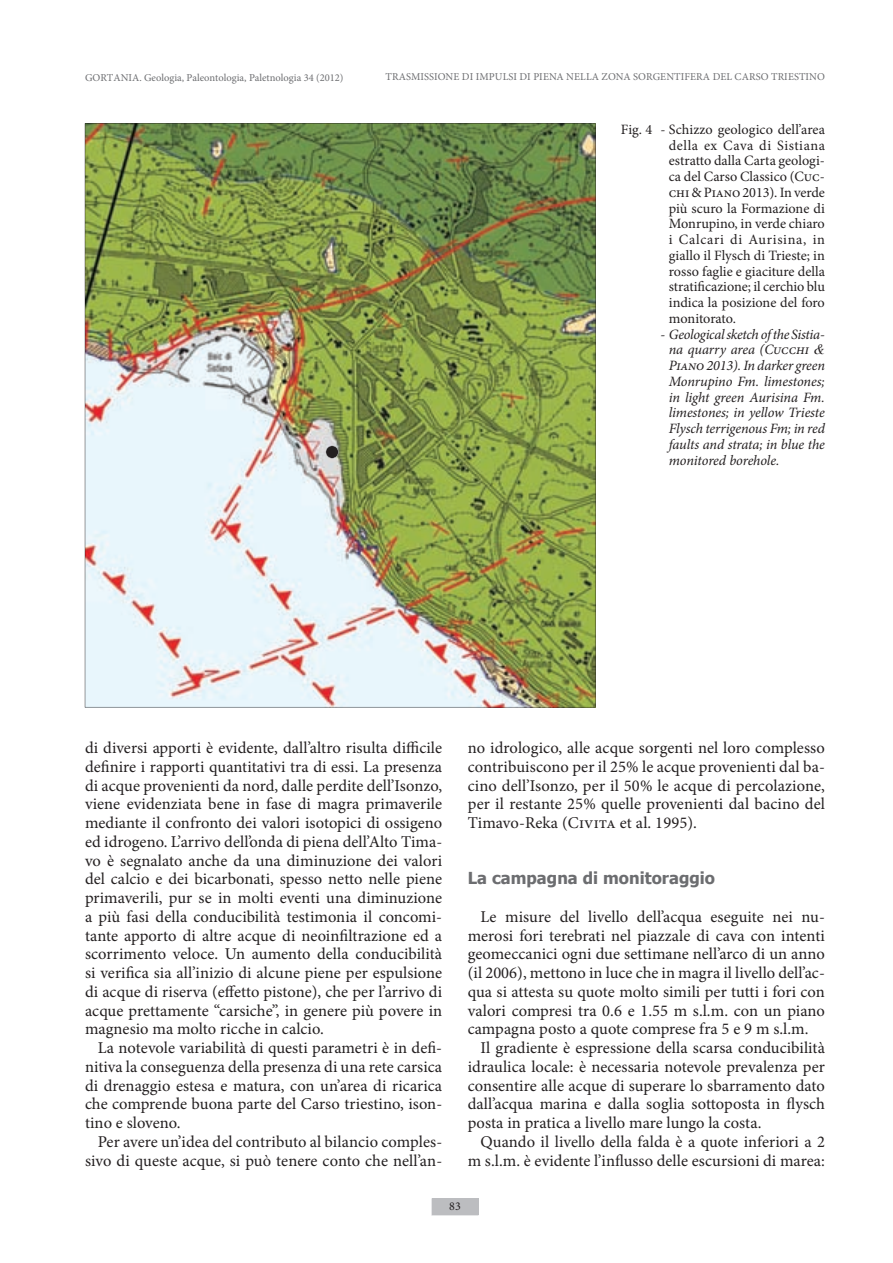
<style>
.page{position:relative;width:893px;height:1263px;background:#fff}
.page>*{position:absolute;margin:0;border:0;box-sizing:border-box;transform-origin:0 0}
.t1{font:16.5px/18.8px "Minion Pro";color:#231f20;text-align:justify}
.t2{font:700 16.5px "Tahoma";letter-spacing:.005em;color:#6c6d70}
.t3{font:14.25px/15.8px "Minion Pro";letter-spacing:-.005em;color:#231f20;text-align:justify}
.t4{font:italic 14.25px/15.8px "Minion Pro";letter-spacing:-.01em;color:#231f20;text-align:justify}
.t5{font:12px "Minion Pro";color:#231f20}
.t6{font:10.5px "Minion Pro";letter-spacing:.01em;color:#6c6d70}
.s1{font-family:"Times New Roman"}
</style>
<div class="page">
<svg style="left:432px;top:1198px;width:46px;height:17px"></svg>
<img style="left:85px;top:123px;width:510px;height:584px">
<svg style="left:326px;top:446px;width:12px;height:12px"></svg>
<p class="t6" style="left:85px;top:70px;width:260px">GORTANIA. Geologia, Paleontologia, Paletnologia 34 (2012)</p>
<p class="t6" style="left:385px;top:70px;width:441px">TRASMISSIONE DI IMPULSI DI PIENA NELLA ZONA SORGENTIFERA DEL CARSO TRIESTINO</p>
<p class="t3" style="left:669px;top:122px;width:158px;text-indent:-48px">Fig. 4 - Schizzo geologico dell’area della ex Cava di Sistiana estratto dalla Carta geologi&shy;ca del Carso Classico (Cuc&shy;chi &amp; Piano 2013). In verde più scuro la Formazione di Monrupino, in verde chiaro i Calcari di Aurisina, in giallo il Flysch di Trieste; in rosso faglie e giaciture della stratificazione; il cerchio blu indica la posizione del foro monitorato.</p>
<p class="t4" style="left:669px;top:326px;width:158px;text-indent:-8px">- Geological sketch of the Sistia&shy;na quarry area (Cucchi <span class="s1">&amp; </span>Piano 2013). In darker green Monrupino Fm. limestones; in light green Aurisina Fm. limestones; in yellow Trieste Flysch terrigenous Fm; in red faults and strata; in blue the monitored borehole.</p>
<p class="t1" style="left:85px;top:739px;width:359px">di diversi apporti è evidente, dall’altro risulta difficile definire i rapporti quantitativi tra di essi. La presenza di acque provenienti da nord, dalle perdite dell’Isonzo, viene evidenziata bene in fase di magra primaverile mediante il confronto dei valori isotopici di ossigeno ed idrogeno. L’arrivo dell’onda di piena dell’Alto Tima&shy;vo è segnalato anche da una diminuzione dei valori del calcio e dei bicarbonati, spesso netto nelle piene primaverili, pur se in molti eventi una diminuzione a più fasi della conducibilità testimonia il concomi&shy;tante apporto di altre acque di neoinfiltrazione ed a scorrimento veloce. Un aumento della conducibilità si verifica sia all’inizio di alcune piene per espulsione di acque di riserva (effetto pistone), che per l’arrivo di acque prettamente “carsiche”, in genere più povere in magnesio ma molto ricche in calcio.</p>
<p class="t1" style="left:85px;top:1038px;width:359px;text-indent:13px">La notevole variabilità di questi parametri è in defi&shy;nitiva la conseguenza della presenza di una rete carsica di drenaggio estesa e matura, con un’area di ricarica che comprende buona parte del Carso triestino, ison&shy;tino e sloveno.</p>
<p class="t1" style="left:85px;top:1132px;width:359px;text-align:right">Per avere un’idea del contributo al bilancio comples&shy;sivo di queste acque, si può tenere conto che nell’an-</p>
<p class="t1" style="left:468px;top:739px;width:359px">no idrologico, alle acque sorgenti nel loro complesso contribuiscono per il 25% le acque provenienti dal ba&shy;cino dell’Isonzo, per il 50% le acque di percolazione, per il restante 25% quelle provenienti dal bacino del Timavo-Reka (Civita et al. 1995).</p>
<p class="t2" style="left:468px;top:867px;width:249px">La campagna di monitoraggio</p>
<p class="t1" style="left:480px;top:907px;width:346px">Le misure del livello dell’acqua eseguite nei nu-</p>
<p class="t1" style="left:468px;top:926px;width:359px">merosi fori terebrati nel piazzale di cava con intenti</p>
<p class="t1" style="left:468px;top:945px;width:359px">geomeccanici ogni due settimane nell’arco di un anno</p>
<p class="t1" style="left:468px;top:964px;width:359px">(il 2006), mettono in luce che in magra il livello dell’ac-</p>
<p class="t1" style="left:468px;top:982px;width:359px">qua si attesta su quote molto simili per tutti i fori con</p>
<p class="t1" style="left:468px;top:1001px;width:359px">valori compresi tra 0.6 e 1.55 m s.l.m. con un piano</p>
<p class="t1" style="left:468px;top:1020px;width:342px">campagna posto a quote comprese fra 5 e 9 m s.l.m.</p>
<p class="t1" style="left:480px;top:1038px;width:346px">Il gradiente è espressione della scarsa conducibilità</p>
<p class="t1" style="left:468px;top:1057px;width:359px">idraulica locale: è necessaria notevole prevalenza per</p>
<p class="t1" style="left:468px;top:1076px;width:359px">consentire alle acque di superare lo sbarramento dato</p>
<p class="t1" style="left:468px;top:1095px;width:359px">dall’acqua marina e dalla soglia sottoposta in flysch</p>
<p class="t1" style="left:468px;top:1113px;width:295px">posta in pratica a livello mare lungo la costa.</p>
<p class="t1" style="left:480px;top:1132px;width:346px">Quando il livello della falda è a quote inferiori a 2</p>
<p class="t1" style="left:468px;top:1151px;width:359px">m s.l.m. è evidente l’influsso delle escursioni di marea:</p>
<p class="t5" style="left:449px;top:1198px;width:13px">83</p>
</div>
